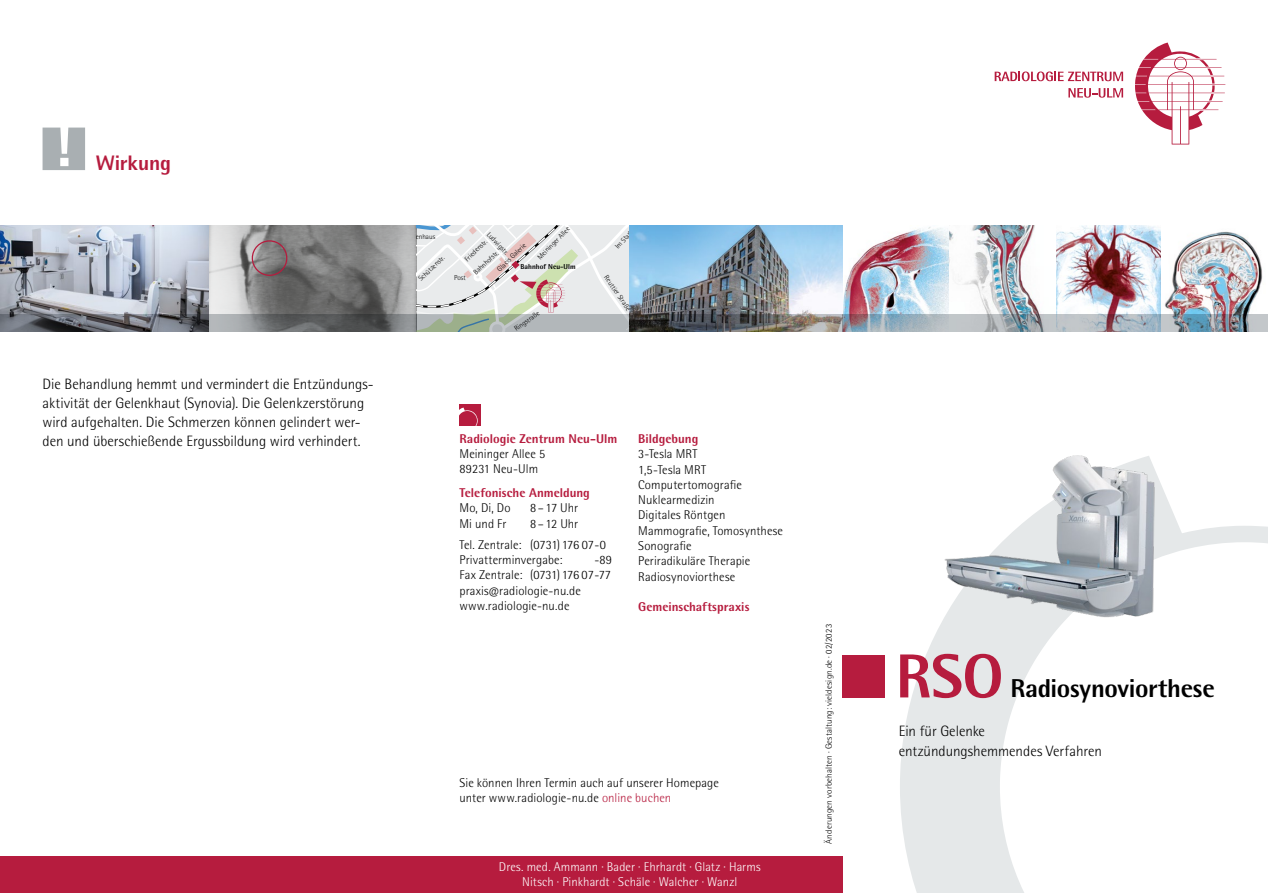
<style>
.page{position:relative;width:1268px;height:893px;background:#fff}
.page>*{position:absolute;margin:0;border:0;box-sizing:border-box;transform-origin:0 0}
.t1{font:800 62.25px "Rotis Semi Sans Std";color:#b61c3e}
.t2{font:800 25.95px "Rotis Semi Sans Std";letter-spacing:-.01em;color:#000}
.t3{font:800 21px "Rotis Semi Sans Std";letter-spacing:-.005em;color:#b61c3e}
.t4{font:300 15px/19.2px "Rotis Semi Sans Std";letter-spacing:-.005em;color:#000}
.t5{font:300 12.75px/15.3px "Rotis Semi Sans Std";letter-spacing:.005em;color:#000}
.t6{font:300 12.75px/15px "Rotis Semi Sans Std";letter-spacing:.005em;color:#fff;text-align:center}
.t7{font:800 12.75px "Rotis Semi Sans Std";color:#b61c3e}
.t8{font:300 9px "Rotis Semi Sans Std";letter-spacing:.02em;color:#000}
.t9{font:300 7.2px "Rotis Semi Sans Std";color:#000}
.t10{font:800 7.2px "Rotis Semi Sans Std";color:#000}
.s1{color:#b61c3e}
</style>
<div class="page">
<img style="left:0;top:225px;width:417px;height:90px">
<svg style="left:900px;top:499px;width:367px;height:394px"></svg>
<img style="left:629px;top:225px;width:638px;height:90px">
<img style="left:941px;top:455px;width:226px;height:173px">
<div style="left:252px;top:240px;width:35px;height:36px;border:1px solid #b61c3e;border-radius:50%"></div>
<svg style="left:417px;top:225px;width:212px;height:90px"></svg>
<img style="left:417px;top:315px;width:425px;height:17px">
<div style="left:417px;top:857px;width:425px;height:36px;background:#b61c3e"></div>
<div style="left:459px;top:404px;width:21px;height:21px;background:#b61c3e"></div>
<svg style="left:459px;top:408px;width:18px;height:17px"></svg>
<div style="left:0;top:857px;width:417px;height:36px;background:#b61c3e"></div>
<img style="left:842px;top:315px;width:425px;height:17px">
<svg style="left:0;top:315px;width:417px;height:17px"></svg>
<svg style="left:1135px;top:43px;width:90px;height:102px"></svg>
<svg style="left:994px;top:72px;width:128px;height:9px"></svg>
<svg style="left:1068px;top:88px;width:54px;height:10px"></svg>
<div style="left:842px;top:655px;width:42px;height:42px;background:#b61c3e"></div>
<svg style="left:43px;top:128px;width:42px;height:42px"></svg>
<h3 class="t3" style="left:96px;top:150px;width:77px">Wirkung</h3>
<p class="t4" style="left:43px;top:374px;width:333px">Die Behandlung hemmt und vermindert die Entzündungs&shy;aktivität der Gelenkhaut (Synovia). Die Gelenkzerstörung wird aufgehalten. Die Schmerzen können gelindert wer&shy;den und überschießende Ergussbildung wird verhindert.</p>
<p class="t9" style="left:400px;top:232px;width:36px">Krankenhaus</p>
<p class="t9" style="left:416px;top:277px;width:35px;rotate:-44deg">Schützenstr.</p>
<p class="t9" style="left:535px;top:255px;width:44px;rotate:-46deg">Meininger Allee</p>
<p class="t9" style="left:463px;top:257px;width:29px;rotate:-44deg">Friedenstr.</p>
<p class="t9" style="left:491px;top:230px;width:29px;rotate:46deg">Ludwigstr.</p>
<p class="t9" style="left:495px;top:267px;width:38px;rotate:-44deg">Glacis Galerie</p>
<p class="t9" style="left:471px;top:270px;width:33px;rotate:-43deg">Bahnhofstr.</p>
<p class="t10" style="left:520px;top:262px;width:57px">Bahnhof Neu-Ulm</p>
<p class="t9" style="left:454px;top:273px;width:13px">Post</p>
<p class="t9" style="left:512px;top:326px;width:31px;rotate:-36deg">Ringstraße</p>
<p class="t9" style="left:613px;top:245px;width:35px;rotate:-48deg">Im Starkfeld</p>
<p class="t9" style="left:609px;top:273px;width:43px;rotate:56deg">Reuttier Straße</p>
<p class="t7" style="left:459px;top:430px;width:159px">Radiologie Zentrum Neu-Ulm</p>
<p class="t5" style="left:459px;top:446px;width:87px">Meininger Allee 5<br>89231 Neu-Ulm</p>
<p class="t7" style="left:459px;top:484px;width:132px">Telefonische Anmeldung</p>
<p class="t5" style="left:459px;top:500px;width:52px">Mo, Di, Do</p>
<p class="t5" style="left:530px;top:500px;width:50px">8 – 17 Uhr</p>
<p class="t5" style="left:459px;top:516px;width:48px">Mi und Fr</p>
<p class="t5" style="left:459px;top:513px;width:148px;line-height:21.3px;text-indent:70px">8 – 12 Uhr<br>Tel. Zentrale: (0731) 176 07-0</p>
<p class="t5" style="left:459px;top:552px;width:104px">Privatterminvergabe:</p>
<p class="t5" style="left:459px;top:552px;width:154px;text-indent:135px">-89<br>Fax Zentrale: (0731) 176 07-77 praxis@radiologie-nu.de www.radiologie-nu.de</p>
<p class="t7" style="left:638px;top:431px;width:62px">Bildgebung</p>
<p class="t5" style="left:638px;top:446px;width:146px">3-Tesla MRT<br>1,5-Tesla MRT<br>Computertomografie<br>Nuklearmedizin<br>Digitales Röntgen<br>Mammografie, Tomosynthese<br>Sonografie<br>Periradikuläre Therapie<br>Radiosynoviorthese</p>
<p class="t7" style="left:638px;top:599px;width:113px">Gemeinschaftspraxis</p>
<p class="t5" style="left:459px;top:775px;width:261px">Sie können Ihren Termin auch auf unserer Homepage unter www.radiologie-nu.de <span class="s1">online buchen</span></p>
<p class="t6" style="left:499px;top:859px;width:263px">Dres. med. Ammann · Bader · Ehrhardt · Glatz · Harms<br>Nitsch · Pinkhardt · Schäle · Walcher · Wanzl</p>
<p class="t8" style="left:823px;top:844px;width:221px;rotate:-90deg">Änderungen vorbehalten · Gestaltung: vieldesign.de · 02/2023</p>
<h1 class="t1" style="left:895px;top:637px;width:110px">RSO</h1>
<h2 class="t2" style="left:1010px;top:672px;width:206px">Radiosynoviorthese</h2>
<p class="t4" style="left:898px;top:722px;width:205px">Ein für Gelenke entzündungshemmendes Verfahren</p>
</div>
